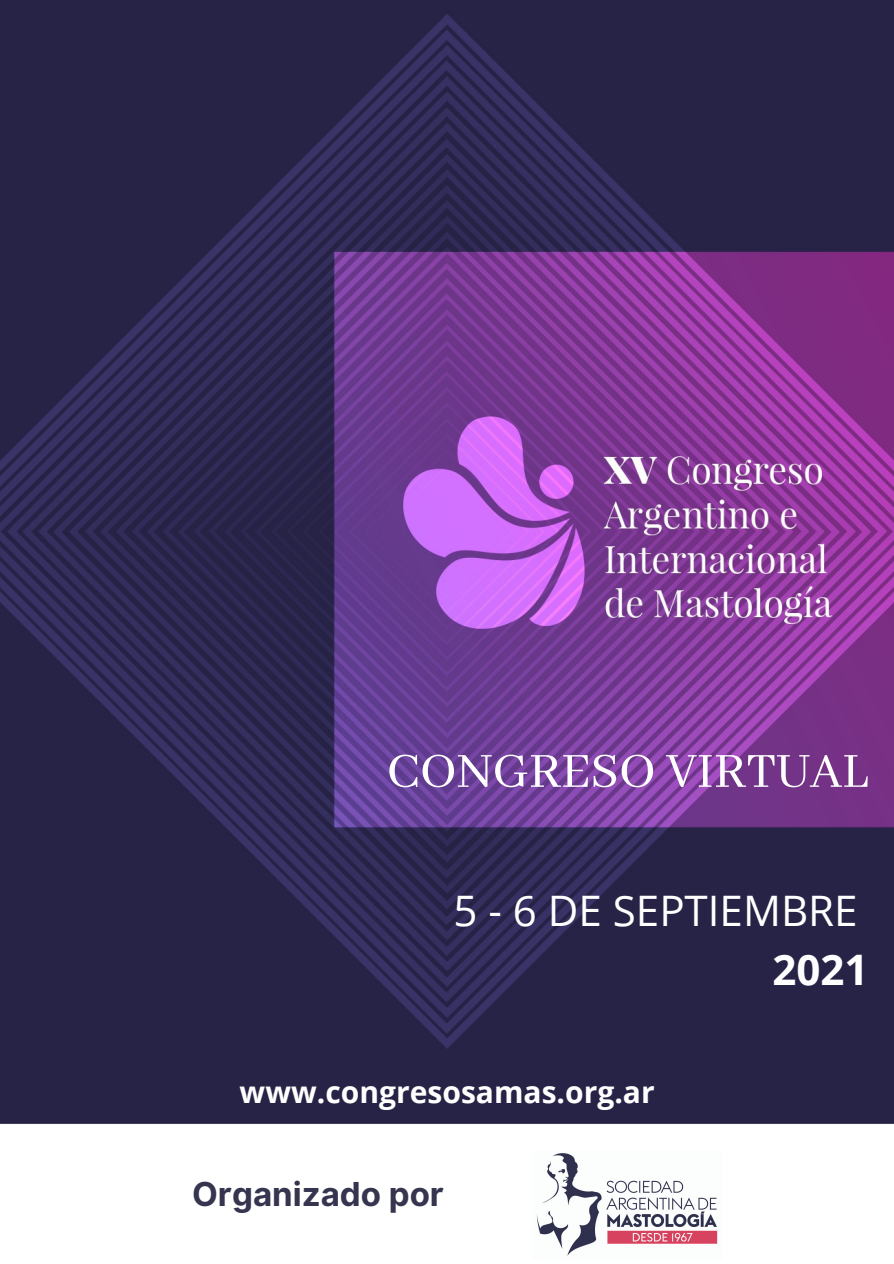
<style>
.page{position:relative;width:894px;height:1264px;background:#fff}
.page>*{position:absolute;margin:0;border:0;box-sizing:border-box;transform-origin:0 0}
.t1{font:54px "Abhaya Libre";color:#fff}
.t2{font:42px "Open Sans";color:#fff}
.t3{font:700 42px "Open Sans";color:#fff}
.t4{font:700 33px "Inter";color:#363550}
.t5{font:700 30px "Open Sans";color:#fff}
</style>
<div class="page">
<img style="left:536px;top:1153px;width:182px;height:103px">
<img style="left:0;top:0;width:893px;height:1124px">
<p class="t1" style="left:386px;top:741px;width:483px">CONGRESO VIRTUAL</p>
<p class="t2" style="left:453px;top:881px;width:405px">5 - 6 DE SEPTIEMBRE</p>
<p class="t3" style="left:772px;top:940px;width:97px">2021</p>
<p class="t5" style="left:239px;top:1071px;width:416px">www.congresosamas.org.ar</p>
<p class="t4" style="left:192px;top:1173px;width:253px">Organizado por</p>
</div>
